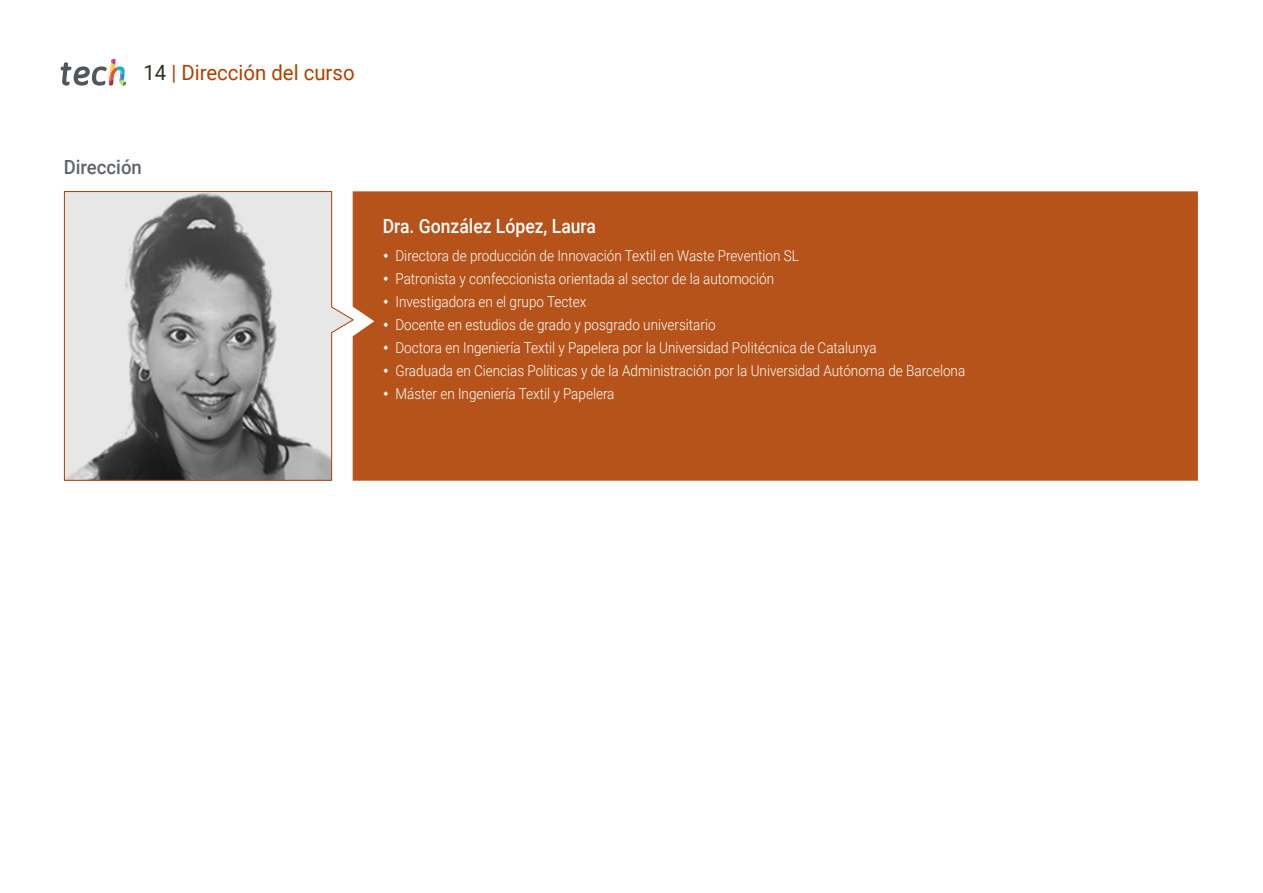
<style>
.page{position:relative;width:1263px;height:893px;background:#fff}
.page>*{position:absolute;margin:0;border:0;box-sizing:border-box;transform-origin:0 0}
.t1{font:21px "Roboto";color:#ae4000}
.t2{font:500 19.5px "Roboto";color:#fff;scale:.9 1}
.t3{font:500 19.5px "Roboto";color:#61646a;scale:.95 1}
.t4{font:300 15px/23px "Roboto";color:#fff;scale:.9 1}
.s1{color:#312e20}
</style>
<div class="page">
<svg style="left:61px;top:59px;width:65px;height:27px"></svg>
<div style="left:354px;top:191px;width:844px;height:290px;background:#b6531a"></div>
<svg style="left:64px;top:191px;width:290px;height:290px;background:#b0aead"></svg>
<svg style="left:384px;top:253px;width:4px;height:5px"></svg>
<svg style="left:384px;top:276px;width:4px;height:5px"></svg>
<svg style="left:384px;top:299px;width:4px;height:5px"></svg>
<svg style="left:384px;top:322px;width:4px;height:5px"></svg>
<svg style="left:384px;top:345px;width:4px;height:5px"></svg>
<svg style="left:384px;top:368px;width:4px;height:5px"></svg>
<svg style="left:384px;top:391px;width:4px;height:5px"></svg>
<h1 class="t1" style="left:144px;top:57px;width:213px"><span class="s1">14</span> | Dirección del curso</h1>
<h2 class="t3" style="left:64px;top:154px;width:84px">Dirección</h2>
<h2 class="t2" style="left:383px;top:212px;width:238px">Dra. González López, Laura</h2>
<p class="t4" style="left:395px;top:243px;width:635px">Directora de producción de Innovación Textil en Waste Prevention SL<br>Patronista y confeccionista orientada al sector de la automoción<br>Investigadora en el grupo Tectex<br>Docente en estudios de grado y posgrado universitario<br>Doctora en Ingeniería Textil y Papelera por la Universidad Politécnica de Catalunya<br>Graduada en Ciencias Políticas y de la Administración por la Universidad Autónoma de Barcelona Máster en Ingeniería Textil y Papelera</p>
</div>
